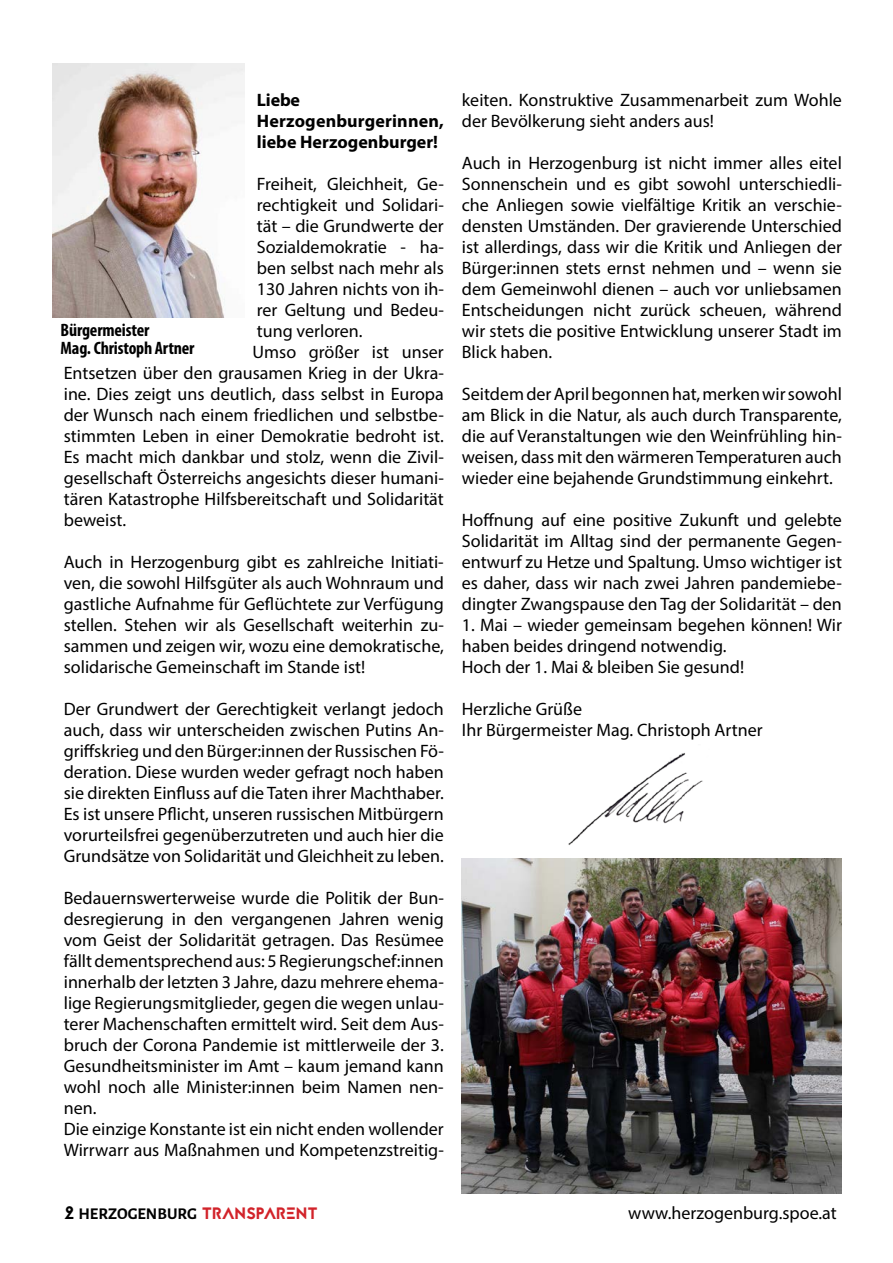
<style>
.page{position:relative;width:893px;height:1263px;background:#fff}
.page>*{position:absolute;margin:0;border:0;box-sizing:border-box;transform-origin:0 0}
.t1{font:18px/21px "Myriad Pro";color:#000;text-align:justify}
.t2{font:700 18px/21px "Myriad Pro";color:#000}
.t3{font:700 condensed 18px/18px "Myriad Pro";letter-spacing:-.01em;color:#000}
.t4{font:700 16.5px "Alegreya Sans";color:#000}
.s1{font-family:"Jaapokkisubtract";font-weight:400;font-size:18px}
.s2{font-family:"Jaapokkisubtract";font-weight:400;color:#d2232a}
</style>
<div class="page">
<img style="left:52px;top:64px;width:192px;height:253px">
<img style="left:568px;top:752px;width:135px;height:93px">
<img style="left:462px;top:858px;width:380px;height:336px">
<p class="t2" style="left:257px;top:89px;width:188px">Liebe<br>Herzogenburgerinnen, liebe Herzogenburger!</p>
<p class="t1" style="left:257px;top:173px;width:188px">Freiheit, Gleichheit, Ge-</p>
<p class="t1" style="left:257px;top:194px;width:188px">rechtigkeit und Solidari-</p>
<p class="t1" style="left:257px;top:215px;width:188px">tät – die Grundwerte der</p>
<p class="t1" style="left:257px;top:236px;width:188px">Sozialdemokratie - ha-</p>
<p class="t1" style="left:257px;top:257px;width:188px">ben selbst nach mehr als</p>
<p class="t1" style="left:257px;top:278px;width:188px">130 Jahren nichts von ih-</p>
<p class="t1" style="left:257px;top:299px;width:188px">rer Geltung und Bedeu-</p>
<p class="t1" style="left:257px;top:320px;width:107px">tung verloren.</p>
<p class="t1" style="left:253px;top:341px;width:193px">Umso größer ist unser</p>
<p class="t1" style="left:64px;top:362px;width:382px">Entsetzen über den grausamen Krieg in der Ukra-</p>
<p class="t1" style="left:64px;top:383px;width:382px">ine. Dies zeigt uns deutlich, dass selbst in Europa</p>
<p class="t1" style="left:64px;top:404px;width:382px">der Wunsch nach einem friedlichen und selbstbe-</p>
<p class="t1" style="left:64px;top:425px;width:382px">stimmten Leben in einer Demokratie bedroht ist.</p>
<p class="t1" style="left:64px;top:446px;width:382px">Es macht mich dankbar und stolz, wenn die Zivil-</p>
<p class="t1" style="left:64px;top:467px;width:382px">gesellschaft Österreichs angesichts dieser humani-</p>
<p class="t1" style="left:64px;top:488px;width:382px">tären Katastrophe Hilfsbereitschaft und Solidarität</p>
<p class="t1" style="left:64px;top:509px;width:64px">beweist.</p>
<p class="t1" style="left:64px;top:551px;width:382px">Auch in Herzogenburg gibt es zahlreiche Initiati&shy;ven, die sowohl Hilfsgüter als auch Wohnraum und gastliche Aufnahme für Geflüchtete zur Verfügung stellen. Stehen wir als Gesellschaft weiterhin zu&shy;sammen und zeigen wir, wozu eine demokratische, solidarische Gemeinschaft im Stande ist!</p>
<p class="t1" style="left:64px;top:698px;width:382px">Der Grundwert der Gerechtigkeit verlangt jedoch auch, dass wir unterscheiden zwischen Putins An&shy;griffskrieg und den Bürger:innen der Russischen Fö&shy;deration. Diese wurden weder gefragt noch haben sie direkten Einfluss auf die Taten ihrer Machthaber.<br>Es ist unsere Pflicht, unseren russischen Mitbürgern vorurteilsfrei gegenüberzutreten und auch hier die Grundsätze von Solidarität und Gleichheit zu leben.</p>
<p class="t1" style="left:64px;top:887px;width:382px;text-align:left">Bedauernswerterweise wurde die Politik der Bun&shy;desregierung in den vergangenen Jahren wenig vom Geist der Solidarität getragen. Das Resümee fällt dementsprechend aus: 5 Regierungschef:innen innerhalb der letzten 3 Jahre, dazu mehrere ehema&shy;lige Regierungsmitglieder, gegen die wegen unlau&shy;terer Machenschaften ermittelt wird. Seit dem Aus&shy;bruch der Corona Pandemie ist mittlerweile der 3.<br>Gesundheitsminister im Amt – kaum jemand kann wohl noch alle Minister:innen beim Namen nen&shy;nen.<br>Die einzige Konstante ist ein nicht enden wollender Wirrwarr aus Maßnahmen und Kompetenzstreitig-</p>
<p class="t3" style="left:61px;top:320px;width:135px">Bürgermeister<br>Mag. Christoph Artner</p>
<p class="t1" style="left:462px;top:89px;width:382px">keiten. Konstruktive Zusammenarbeit zum Wohle der Bevölkerung sieht anders aus!</p>
<p class="t1" style="left:462px;top:152px;width:382px">Auch in Herzogenburg ist nicht immer alles eitel Sonnenschein und es gibt sowohl unterschiedli&shy;che Anliegen sowie vielfältige Kritik an verschie&shy;densten Umständen. Der gravierende Unterschied ist allerdings, dass wir die Kritik und Anliegen der Bürger:innen stets ernst nehmen und – wenn sie dem Gemeinwohl dienen – auch vor unliebsamen Entscheidungen nicht zurück scheuen, während wir stets die positive Entwicklung unserer Stadt im Blick haben.</p>
<p class="t1" style="left:462px;top:384px;width:382px">Seitdem der April begonnen hat, merken wir sowohl am Blick in die Natur, als auch durch Transparente, die auf Veranstaltungen wie den Weinfrühling hin&shy;weisen, dass mit den wärmeren Temperaturen auch wieder eine bejahende Grundstimmung einkehrt.</p>
<p class="t1" style="left:462px;top:510px;width:382px">Hoffnung auf eine positive Zukunft und gelebte Solidarität im Alltag sind der permanente Gegen&shy;entwurf zu Hetze und Spaltung. Umso wichtiger ist es daher, dass wir nach zwei Jahren pandemiebe&shy;dingter Zwangspause den Tag der Solidarität – den</p>
<p class="t1" style="left:462px;top:615px;width:382px;text-align:left">1. Mai – wieder gemeinsam begehen können! Wir haben beides dringend notwendig.<br>Hoch der 1. Mai &amp; bleiben Sie gesund!</p>
<p class="t1" style="left:462px;top:699px;width:302px">Herzliche Grüße<br>Ihr Bürgermeister Mag. Christoph Artner</p>
<p class="t4" style="left:64px;top:1202px;width:256px"><span class="s1">2</span> HERZOGENBURG <span class="s2">TRANSPARENT</span></p>
<p class="t1" style="left:628px;top:1202px;width:210px">www.herzogenburg.spoe.at</p>
</div>
